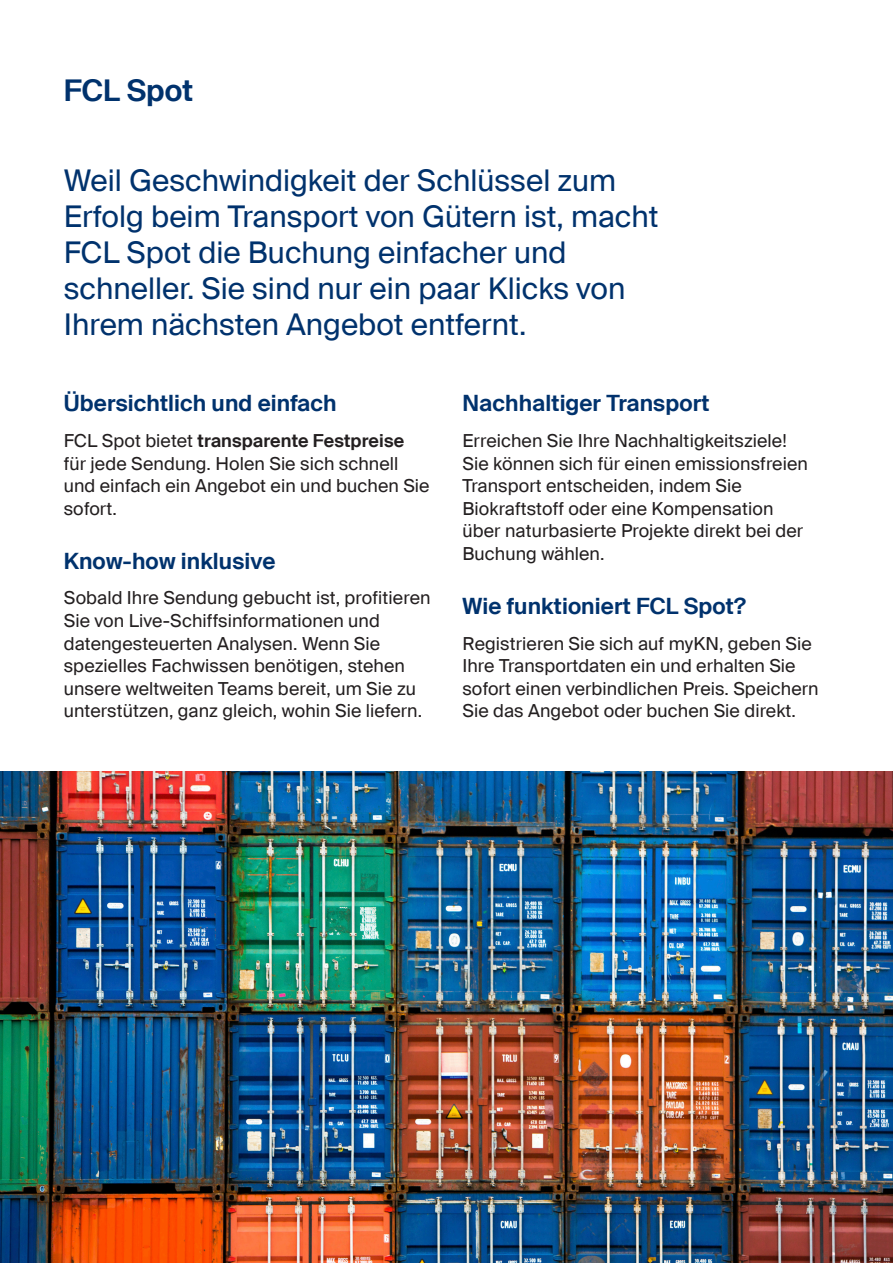
<style>
.page{position:relative;width:893px;height:1263px;background:#fff}
.page>*{position:absolute;margin:0;border:0;box-sizing:border-box;transform-origin:0 0}
.x___20pt{font:30px/36px "Suisse Intl";color:#00326d}
.x___20pt-2{font:600 30px "Suisse Intl";color:#00326d}
.x___15pt{font:600 22.5px "Suisse Intl";letter-spacing:.005em;color:#00326d}
._1_5_x___12pt{font:600 22.5px "Suisse Intl";letter-spacing:.005em;color:#00326d}
._1_5_x___12pt-2{font:18px/22.5px "Suisse Intl";letter-spacing:.005em;color:#231f20}
.x___15pt-2{font:18px/22.5px "Suisse Intl";letter-spacing:.005em;color:#231f20}
.s1{font-weight:600}
</style>
<div class="page">
<img style="left:0;top:771px;width:893px;height:492px">
<p class="x___20pt-2" style="left:64px;top:73px;width:131px">FCL Spot</p>
<p class="x___20pt" style="left:64px;top:163px;width:596px">Weil Geschwindigkeit der Schlüssel zum Erfolg beim Transport von Gütern ist, macht FCL Spot die Buchung einfacher und schneller. Sie sind nur ein paar Klicks von Ihrem nächsten Angebot entfernt.</p>
<p class="x___15pt" style="left:64px;top:390px;width:274px">Übersichtlich und einfach</p>
<p class="_1_5_x___12pt-2" style="left:64px;top:430px;width:367px">FCL Spot bietet <span class="s1">transparente Festpreise </span>für jede Sendung. Holen Sie sich schnell und einfach ein Angebot ein und buchen Sie sofort.</p>
<p class="x___15pt" style="left:64px;top:548px;width:213px">Know-how inklusive</p>
<p class="_1_5_x___12pt-2" style="left:64px;top:587px;width:368px">Sobald Ihre Sendung gebucht ist, profitieren Sie von Live-Schiffsinformationen und datengesteuerten Analysen. Wenn Sie spezielles Fachwissen benötigen, stehen unsere weltweiten Teams bereit, um Sie zu unterstützen, ganz gleich, wohin Sie liefern.</p>
<p class="x___15pt" style="left:462px;top:390px;width:248px">Nachhaltiger Transport</p>
<p class="_1_5_x___12pt-2" style="left:462px;top:430px;width:347px">Erreichen Sie Ihre Nachhaltigkeitsziele!<br>Sie können sich für einen emissionsfreien Transport entscheiden, indem Sie Biokraftstoff oder eine Kompensation über naturbasierte Projekte direkt bei der Buchung wählen.</p>
<p class="_1_5_x___12pt" style="left:462px;top:593px;width:285px">Wie funktioniert FCL Spot?</p>
<p class="x___15pt-2" style="left:462px;top:632px;width:358px">Registrieren Sie sich auf myKN, geben Sie Ihre Transportdaten ein und erhalten Sie sofort einen verbindlichen Preis. Speichern Sie das Angebot oder buchen Sie direkt.</p>
</div>
